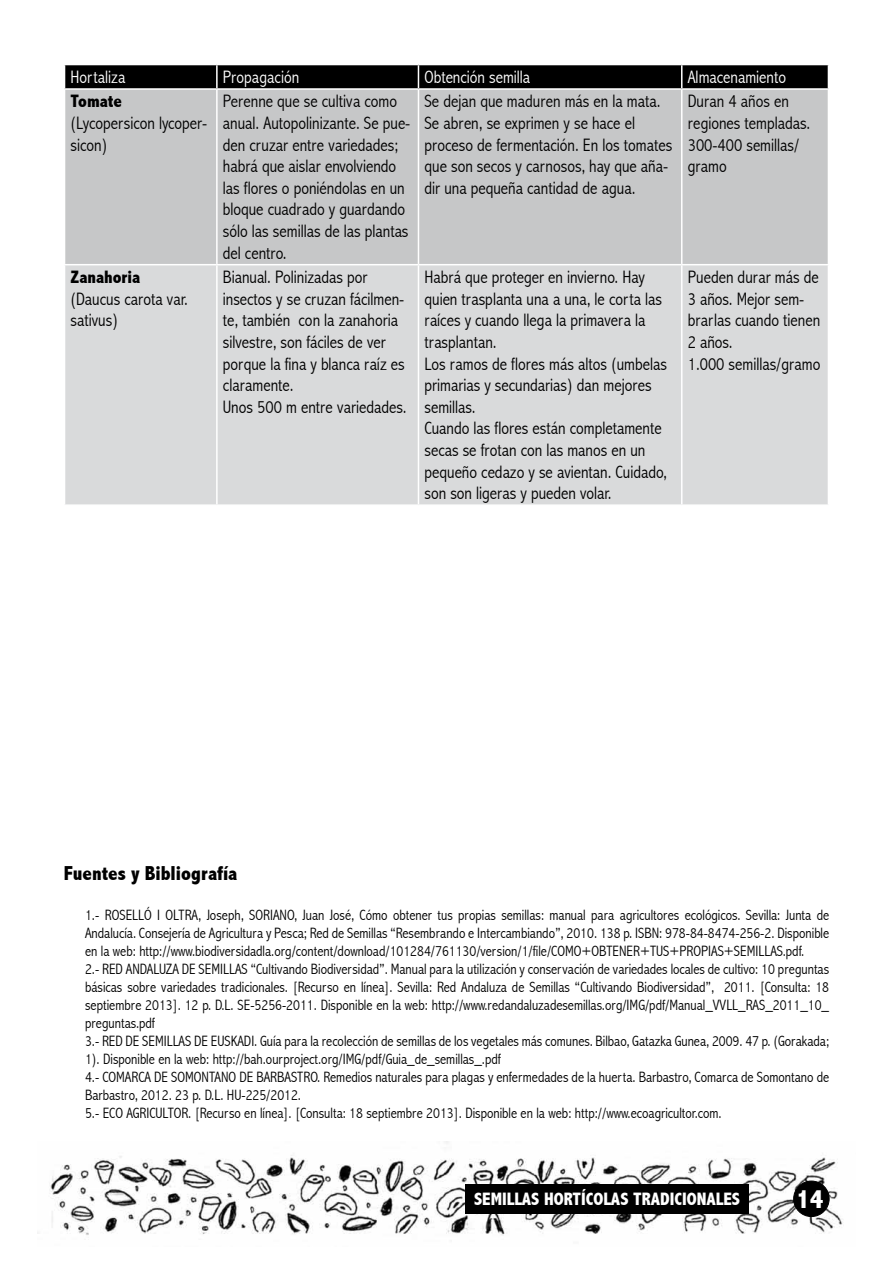
<style>
.page{position:relative;width:893px;height:1263px;background:#fff}
.page>*{position:absolute;margin:0;border:0;box-sizing:border-box;transform-origin:0 0}
.t1{font:800 condensed 27px "Abadi";color:#fff}
.t2{font:800 condensed 20.25px "Abadi";color:#000}
.t3{font:300 condensed 18px/21.6px "Abadi";color:#000}
.t4{font:300 condensed 18px "Abadi";color:#fff}
.t5{font:800 condensed 18px "Abadi";color:#fff}
.t6{font:800 condensed 18px "Abadi";color:#000}
.t7{font:300 condensed 15px/18px "Abadi";color:#000}
</style>
<div class="page">
<img style="left:37px;top:1141px;width:806px;height:94px">
<div style="left:466px;top:1184px;width:283px;height:29px;background:#000"></div>
<div style="left:794px;top:1181px;width:35px;height:35px;background:#000;border-radius:50%"></div>
<div style="left:793px;top:1181px;width:36px;height:36px;border:1px solid #000;border-radius:50%"></div>
<div style="left:65px;top:90px;width:763px;height:174px;background:#c6c7c8"></div>
<div style="left:65px;top:265px;width:763px;height:239px;background:#d9dadb"></div>
<div style="left:64px;top:65px;width:765px;height:23px;background:#000"></div>
<hr style="left:216px;top:90px;width:2px;height:174px;background:#fff">
<hr style="left:418px;top:90px;width:1px;height:174px;background:#fff">
<hr style="left:681px;top:90px;width:1px;height:174px;background:#fff">
<hr style="left:216px;top:265px;width:2px;height:239px;background:#fff">
<hr style="left:418px;top:265px;width:1px;height:239px;background:#fff">
<hr style="left:681px;top:265px;width:1px;height:239px;background:#fff">
<p class="t4" style="left:71px;top:67px;width:56px">Hortaliza</p>
<p class="t4" style="left:223px;top:67px;width:78px">Propagación</p>
<p class="t4" style="left:424px;top:67px;width:107px">Obtención semilla</p>
<p class="t4" style="left:688px;top:67px;width:100px">Almacenamiento</p>
<p class="t6" style="left:71px;top:91px;width:53px">Tomate</p>
<p class="t3" style="left:71px;top:112px;width:138px">(Lycopersicon lycoper&shy;sicon)</p>
<p class="t3" style="left:223px;top:91px;width:189px">Perenne que se cultiva como anual. Autopolinizante. Se pue&shy;den cruzar entre variedades; habrá que aislar envolviendo las flores o poniéndolas en un bloque cuadrado y guardando sólo las semillas de las plantas del centro.</p>
<p class="t3" style="left:424px;top:91px;width:249px">Se dejan que maduren más en la mata.<br>Se abren, se exprimen y se hace el proceso de fermentación. En los tomates que son secos y carnosos, hay que aña&shy;dir una pequeña cantidad de agua.</p>
<p class="t3" style="left:688px;top:91px;width:124px">Duran 4 años en regiones templadas.<br>300-400 semillas/ gramo</p>
<p class="t6" style="left:71px;top:267px;width:71px">Zanahoria</p>
<p class="t3" style="left:71px;top:288px;width:119px">(Daucus carota var. sativus)</p>
<p class="t3" style="left:223px;top:266px;width:185px">Bianual. Polinizadas por insectos y se cruzan fácilmen&shy;te, también con la zanahoria silvestre, son fáciles de ver porque la fina y blanca raíz es claramente.<br>Unos 500 m entre variedades.</p>
<p class="t3" style="left:424px;top:266px;width:244px">Habrá que proteger en invierno. Hay quien trasplanta una a una, le corta las raíces y cuando llega la primavera la trasplantan.<br>Los ramos de flores más altos (umbelas primarias y secundarias) dan mejores semillas.<br>Cuando las flores están completamente secas se frotan con las manos en un pequeño cedazo y se avientan. Cuidado, son son ligeras y pueden volar.</p>
<p class="t3" style="left:688px;top:266px;width:134px">Pueden durar más de<br>3 años. Mejor sem&shy;brarlas cuando tienen<br>2 años.<br>1.000 semillas/gramo</p>
<h2 class="t2" style="left:64px;top:862px;width:175px">Fuentes y Bibliografía</h2>
<p class="t7" style="left:85px;top:906px;width:746px">1.- ROSELLÓ I OLTRA, Joseph, SORIANO, Juan José, Cómo obtener tus propias semillas: manual para agricultores ecológicos. Sevilla: Junta de Andalucía. Consejería de Agricultura y Pesca; Red de Semillas “Resembrando e Intercambiando”, 2010. 138 p. ISBN: 978-84-8474-256-2. Disponible en la web: http://www.biodiversidadla.org/content/download/101284/761130/version/1/file/COMO+OBTENER+TUS+PROPIAS+SEMILLAS.pdf.<br>2.- RED ANDALUZA DE SEMILLAS “Cultivando Biodiversidad”. Manual para la utilización y conservación de variedades locales de cultivo: 10 preguntas básicas sobre variedades tradicionales. [Recurso en línea]. Sevilla: Red Andaluza de Semillas “Cultivando Biodiversidad”, 2011. [Consulta: 18 septiembre 2013]. 12 p. D.L. SE-5256-2011. Disponible en la web: http://www.redandaluzadesemillas.org/IMG/pdf/Manual_VVLL_RAS_2011_10_ preguntas.pdf<br>3.- RED DE SEMILLAS DE EUSKADI. Guía para la recolección de semillas de los vegetales más comunes. Bilbao, Gatazka Gunea, 2009. 47 p. (Gorakada; 1). Disponible en la web: http://bah.ourproject.org/IMG/pdf/Guia_de_semillas_.pdf<br>4.- COMARCA DE SOMONTANO DE BARBASTRO. Remedios naturales para plagas y enfermedades de la huerta. Barbastro, Comarca de Somontano de Barbastro, 2012. 23 p. D.L. HU-225/2012.<br>5.- ECO AGRICULTOR. [Recurso en línea]. [Consulta: 18 septiembre 2013]. Disponible en la web: http://www.ecoagricultor.com.</p>
<p class="t5" style="left:474px;top:1188px;width:267px">SEMILLAS HORTÍCOLAS TRADICIONALES</p>
<h1 class="t1" style="left:796px;top:1183px;width:29px">14</h1>
</div>
